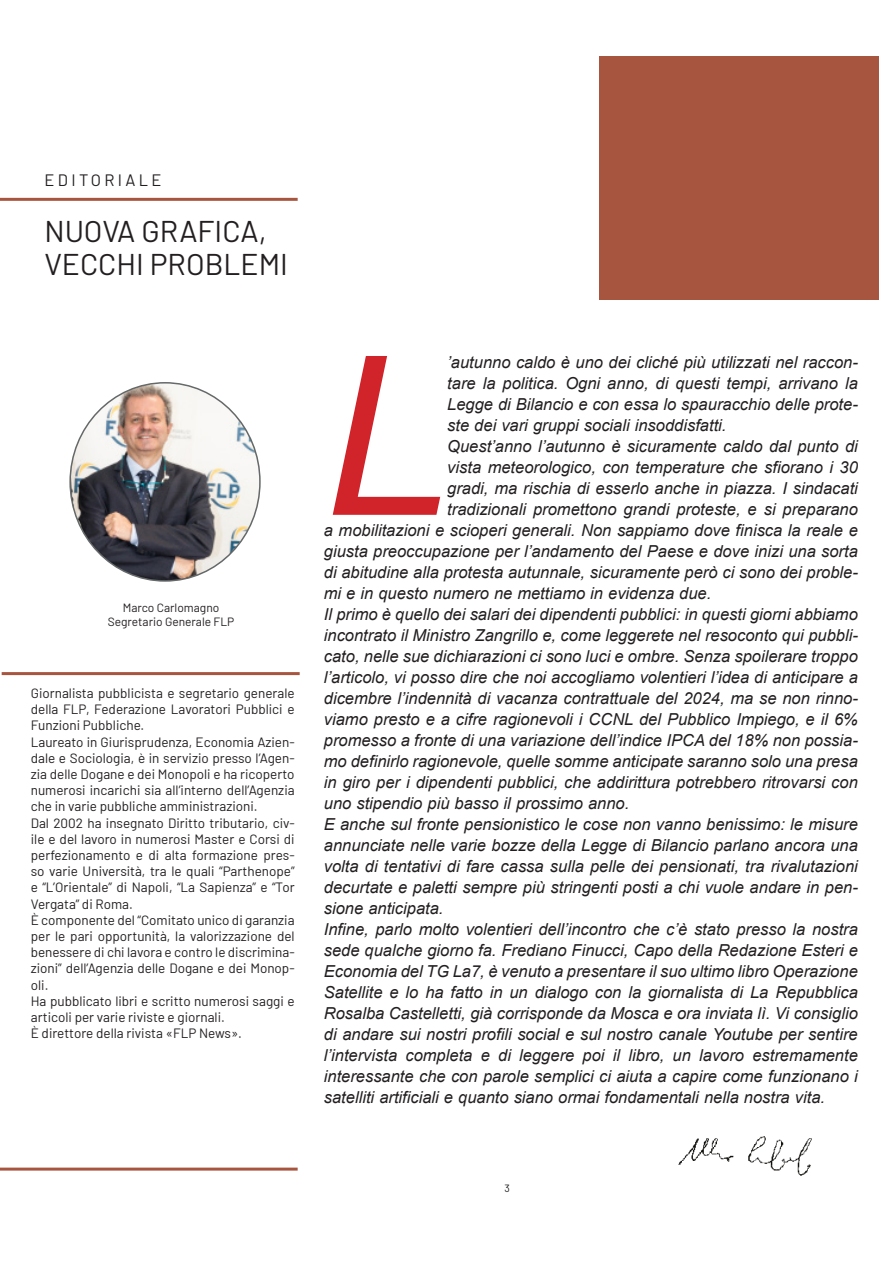
<style>
.page{position:relative;width:893px;height:1263px;background:#fff}
.page>*{position:absolute;margin:0;border:0;box-sizing:border-box;transform-origin:0 0}
.Body_paragraph{font:italic 221.85px "Arial";color:#d1232a}
.Testo_intestazione{font:30px "Barlow";color:#231f20}
.Body_paragraph-2{font:italic 16.5px/21px "Arial";color:#231f20;text-align:justify}
.Intestazione_sezione{font:16.5px "Barlow";letter-spacing:.2em;color:#231f20}
.Riga_autore_-_Centra{font:13.5px/16.2px "Barlow";color:#231f20;text-align:justify}
.Riga_autore_-_Centra-2{font:12px "Barlow";color:#231f20}
.t1{font:10.5px "Barlow";color:#231f20}
</style>
<div class="page">
<img style="left:72px;top:383px;width:186px;height:197px">
<hr style="left:0;top:198px;width:298px;height:3px;background:#a7553f">
<hr style="left:2px;top:672px;width:298px;height:3px;background:#a7553f">
<hr style="left:0;top:1167px;width:298px;height:3px;background:#a7553f">
<img style="left:678px;top:1136px;width:134px;height:40px">
<div style="left:599px;top:57px;width:279px;height:243px;background:#a7553f"></div>
<p class="Intestazione_sezione" style="left:45px;top:169px;width:118px">EDITORIALE</p>
<p class="Testo_intestazione" style="left:45px;top:210px;width:224px">NUOVA GRAFICA,</p>
<p class="Testo_intestazione" style="left:45px;top:243px;width:245px">VECCHI PROBLEMI</p>
<p class="Riga_autore_-_Centra-2" style="left:123px;top:599px;width:98px">Marco Carlomagno</p>
<p class="Riga_autore_-_Centra-2" style="left:108px;top:613px;width:128px">Segretario Generale FLP</p>
<p class="Riga_autore_-_Centra" style="left:31px;top:684px;width:265px">Giornalista pubblicista e segretario generale della FLP, Federazione Lavoratori Pubblici e Funzioni Pubbliche.</p>
<p class="Riga_autore_-_Centra" style="left:31px;top:732px;width:265px">Laureato in Giurisprudenza, Economia Azien&shy;dale e Sociologia, è in servizio presso l’Agen&shy;zia delle Dogane e dei Monopoli e ha ricoperto numerosi incarichi sia all’interno dell’Agenzia che in varie pubbliche amministrazioni.</p>
<p class="Riga_autore_-_Centra" style="left:31px;top:813px;width:265px">Dal 2002 ha insegnato Diritto tributario, civ&shy;ile e del lavoro in numerosi Master e Corsi di perfezionamento e di alta formazione pres&shy;so varie Università, tra le quali “Parthenope” e “L’Orientale” di Napoli, “La Sapienza” e “Tor Vergata” di Roma.</p>
<p class="Riga_autore_-_Centra" style="left:31px;top:911px;width:265px">È componente del “Comitato unico di garanzia per le pari opportunità, la valorizzazione del benessere di chi lavora e contro le discrimina&shy;zioni” dell’Agenzia delle Dogane e dei Monop&shy;oli.</p>
<p class="Riga_autore_-_Centra" style="left:31px;top:992px;width:265px">Ha pubblicato libri e scritto numerosi saggi e articoli per varie riviste e giornali.</p>
<p class="Riga_autore_-_Centra" style="left:31px;top:1024px;width:213px">È direttore della rivista «FLP News».</p>
<p class="Body_paragraph" style="left:324px;top:293px;width:125px">L</p>
<p class="Body_paragraph-2" style="left:447px;top:352px;width:412px">’autunno caldo è uno dei cliché più utilizzati nel raccon&shy;tare la politica. Ogni anno, di questi tempi, arrivano la Legge di Bilancio e con essa lo spauracchio delle prote&shy;ste dei vari gruppi sociali insoddisfatti.</p>
<p class="Body_paragraph-2" style="left:447px;top:436px;width:412px">Quest’anno l’autunno è sicuramente caldo dal punto di</p>
<p class="Body_paragraph-2" style="left:447px;top:457px;width:412px">vista meteorologico, con temperature che sfiorano i 30</p>
<p class="Body_paragraph-2" style="left:447px;top:478px;width:412px">gradi, ma rischia di esserlo anche in piazza. I sindacati</p>
<p class="Body_paragraph-2" style="left:447px;top:499px;width:412px">tradizionali promettono grandi proteste, e si preparano</p>
<p class="Body_paragraph-2" style="left:324px;top:520px;width:535px">a mobilitazioni e scioperi generali. Non sappiamo dove finisca la reale e</p>
<p class="Body_paragraph-2" style="left:324px;top:541px;width:535px">giusta preoccupazione per l’andamento del Paese e dove inizi una sorta</p>
<p class="Body_paragraph-2" style="left:324px;top:562px;width:536px">di abitudine alla protesta autunnale, sicuramente però ci sono dei proble-</p>
<p class="Body_paragraph-2" style="left:324px;top:583px;width:389px">mi e in questo numero ne mettiamo in evidenza due.</p>
<p class="Body_paragraph-2" style="left:324px;top:604px;width:536px">Il primo è quello dei salari dei dipendenti pubblici: in questi giorni abbiamo incontrato il Ministro Zangrillo e, come leggerete nel resoconto qui pubbli&shy;cato, nelle sue dichiarazioni ci sono luci e ombre. Senza spoilerare troppo l’articolo, vi posso dire che noi accogliamo volentieri l’idea di anticipare a dicembre l’indennità di vacanza contrattuale del 2024, ma se non rinno&shy;viamo presto e a cifre ragionevoli i CCNL del Pubblico Impiego, e il 6% promesso a fronte di una variazione dell’indice IPCA del 18% non possia&shy;mo definirlo ragionevole, quelle somme anticipate saranno solo una presa in giro per i dipendenti pubblici, che addirittura potrebbero ritrovarsi con uno stipendio più basso il prossimo anno.</p>
<p class="Body_paragraph-2" style="left:324px;top:814px;width:536px">E anche sul fronte pensionistico le cose non vanno benissimo: le misure annunciate nelle varie bozze della Legge di Bilancio parlano ancora una volta di tentativi di fare cassa sulla pelle dei pensionati, tra rivalutazioni decurtate e paletti sempre più stringenti posti a chi vuole andare in pen&shy;sione anticipata.</p>
<p class="Body_paragraph-2" style="left:324px;top:919px;width:536px">Infine, parlo molto volentieri dell’incontro che c’è stato presso la nostra sede qualche giorno fa. Frediano Finucci, Capo della Redazione Esteri e Economia del TG La7, è venuto a presentare il suo ultimo libro Operazione Satellite e lo ha fatto in un dialogo con la giornalista di La Repubblica Rosalba Castelletti, già corrisponde da Mosca e ora inviata lì. Vi consiglio di andare sui nostri profili social e sul nostro canale Youtube per sentire l’intervista completa e di leggere poi il libro, un lavoro estremamente interessante che con parole semplici ci aiuta a capire come funzionano i satelliti artificiali e quanto siano ormai fondamentali nella nostra vita.</p>
<p class="t1" style="left:504px;top:1180px;width:7px">3</p>
</div>
